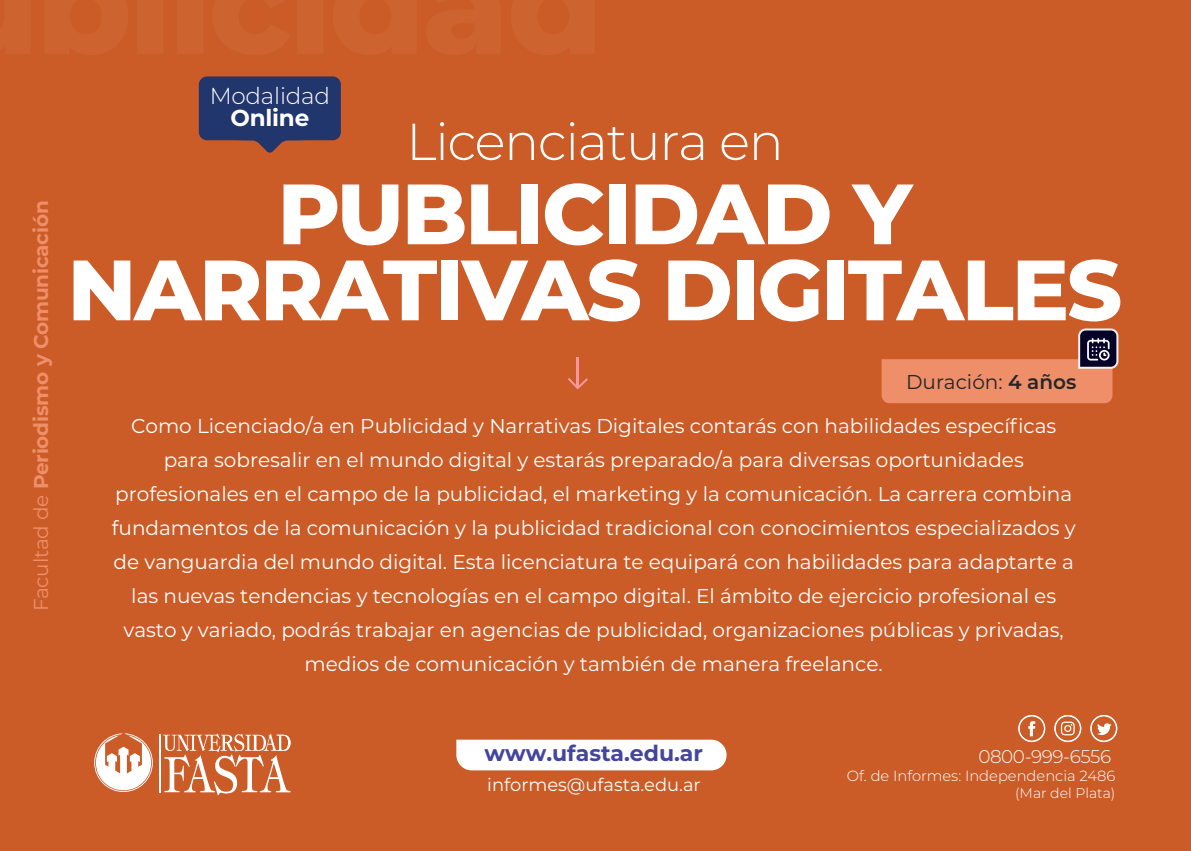
<style>
.page{position:relative;width:1191px;height:851px;background:#fff}
.page>*{position:absolute;margin:0;border:0;box-sizing:border-box;transform-origin:0 0}
.t1{font:800 85.2px/76px "Montserrat";letter-spacing:-.025em;color:#fff;text-align:center}
.t2{font:300 51.8px "Montserrat";letter-spacing:-.025em;color:#fff}
.t3{font:300 23px "Montserrat";letter-spacing:-.01em;color:#fff}
.t4{font:700 23px "Montserrat";letter-spacing:-.01em;color:#fff}
.t5{font:700 22px "Montserrat";color:#44459d}
.t6{font:20px/34px "Montserrat";color:#fff;text-align:center}
.t7{font:700 20px "Montserrat";letter-spacing:-.01em;color:#ee8f6a}
.t8{font:20px "Montserrat";color:#232628}
.t9{font:300 18.4px "Montserrat";letter-spacing:-.025em;color:#fff}
.t10{font:17.8px "Montserrat";color:#fff}
.t11{font:300 14.8px "Montserrat";color:#fff}
.t12{font:300 14px "Montserrat";color:#fff}
.s1{font-weight:400}
.s2{font-weight:600}
</style>
<div class="page">
<div style="left:0;top:0;width:1191px;height:850px;background:#cb5c28"></div>
<svg style="left:881px;top:328px;width:237px;height:75px"></svg>
<hr style="left:576px;top:357px;width:2px;height:31px;background:#f5979c">
<svg style="left:568px;top:378px;width:20px;height:11px"></svg>
<div style="left:456px;top:739px;width:270px;height:31px;background:#fff"></div>
<svg style="left:94px;top:733px;width:59px;height:58px"></svg>
<hr style="left:159px;top:734px;width:1px;height:58px;background:#fff">
<svg style="left:163px;top:733px;width:128px;height:63px"></svg>
<svg style="left:1018px;top:714px;width:27px;height:28px"></svg>
<svg style="left:1054px;top:714px;width:27px;height:28px"></svg>
<svg style="left:1090px;top:714px;width:27px;height:28px"></svg>
<svg style="left:199px;top:76px;width:142px;height:77px;background:#3c3b62"></svg>
<p class="t7" style="left:27px;top:611px;width:412px;rotate:-90deg"><span class="s1">Facultad de</span> Periodismo y Comunicación</p>
<p class="t3" style="left:210px;top:80px;width:122px">Modalidad</p>
<p class="t4" style="left:230px;top:102px;width:80px">Online</p>
<h2 class="t2" style="left:406px;top:106px;width:379px">Licenciatura en</h2>
<h1 class="t1" style="left:68px;top:171px;width:1056px">PUBLICIDAD Y<br>NARRATIVAS DIGITALES</h1>
<p class="t8" style="left:906px;top:368px;width:172px">Duración: <span class="s2">4 años</span></p>
<p class="t6" style="left:112px;top:408px;width:965px">Como Licenciado/a en Publicidad y Narrativas Digitales contarás con habilidades específicas para sobresalir en el mundo digital y estarás preparado/a para diversas oportunidades profesionales en el campo de la publicidad, el marketing y la comunicación. La carrera combina fundamentos de la comunicación y la publicidad tradicional con conocimientos especializados y de vanguardia del mundo digital. Esta licenciatura te equipará con habilidades para adaptarte a las nuevas tendencias y tecnologías en el campo digital. El ámbito de ejercicio profesional es vasto y variado, podrás trabajar en agencias de publicidad, organizaciones públicas y privadas, medios de comunicación y también de manera freelance.</p>
<p class="t5" style="left:484px;top:737px;width:220px">www.ufasta.edu.ar</p>
<p class="t10" style="left:487px;top:772px;width:215px">informes@ufasta.edu.ar</p>
<p class="t9" style="left:978px;top:744px;width:134px">0800-999-6556</p>
<p class="t11" style="left:847px;top:765px;width:270px">Of. de Informes: Independencia 2486</p>
<p class="t12" style="left:1015px;top:783px;width:102px">(Mar del Plata)</p>
</div>
